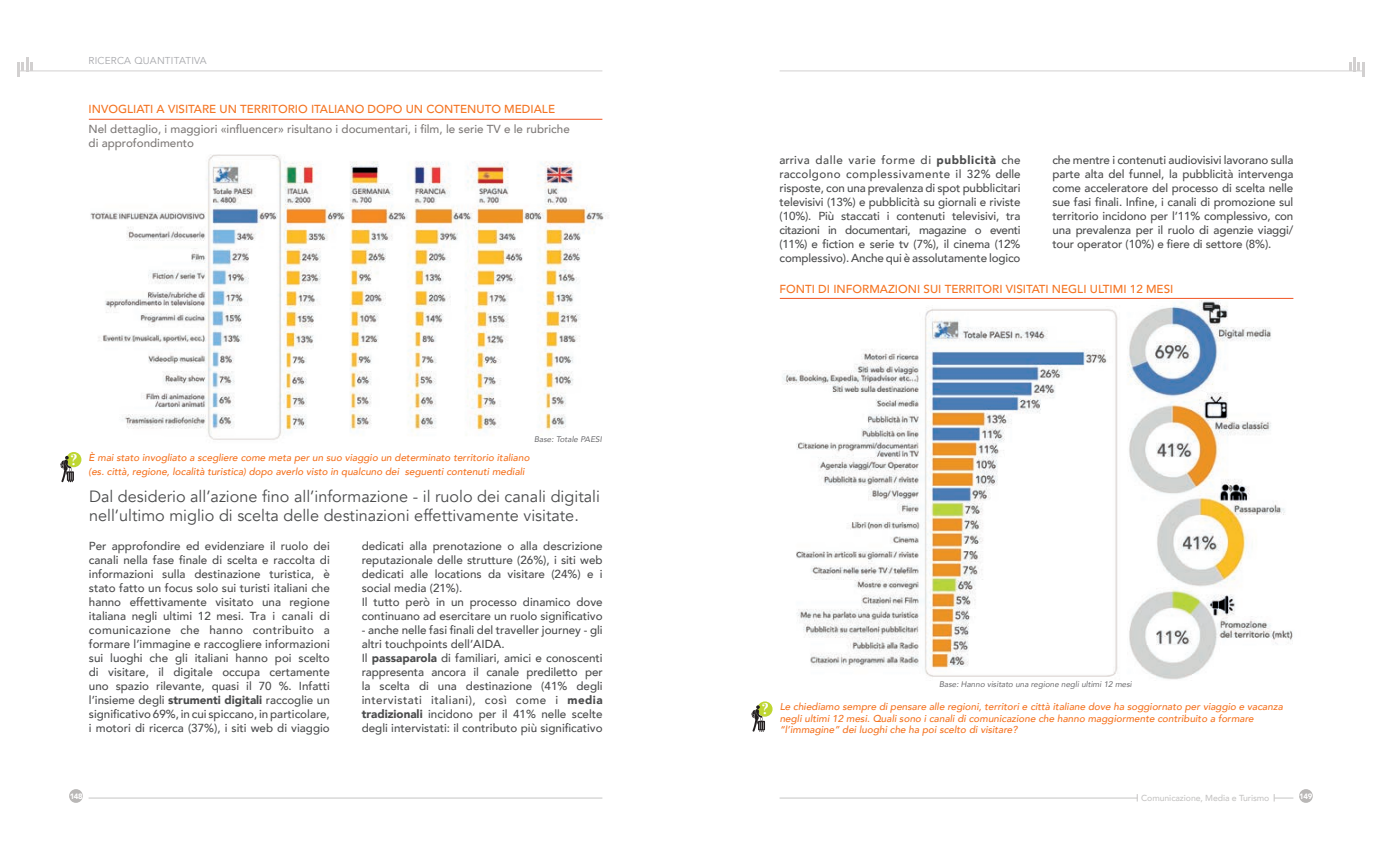
<style>
.page{position:relative;width:1382px;height:851px;background:#fff}
.page>*{position:absolute;margin:0;border:0;box-sizing:border-box;transform-origin:0 0}
.t1{font:16.25px/18.8px "Avenir";color:#4b4c4d}
.t2{font:700 15.75px "Bodoni Svty Two ITCTT";color:#fff}
.t3{font:500 11.62px/14px "Avenir";color:#4b4c4d;text-align:justify}
.t4{font:500 11.62px "Avenir";color:#f47321}
.t5{font:500 11.62px/14px "Avenir";color:#7e7a78}
.t6{font:italic 500 10px/11.2px "Avenir";color:#f47321}
.t7{font:10px "Avenir";letter-spacing:.02em;color:#a6a7ab}
.t8{font:500 8.75px "Avenir";letter-spacing:-.01em;color:#c6c5c4}
.t9{font:italic 8.12px "Avenir";color:#69696c}
.t10{font:900 7.75px "Avenir";letter-spacing:-.045em;color:#fff}
.s1{font-weight:900}
</style>
<div class="page">
<hr style="left:780px;top:797px;width:357px;height:1px;background:#c6c5c4">
<svg style="left:1274px;top:794px;width:19px;height:7px"></svg>
<div style="left:1299px;top:789px;width:14px;height:13px;background:#b9b7b6;border-radius:50%"></div>
<hr style="left:780px;top:71px;width:583px;height:1px;background:#d2d0d0">
<hr style="left:1353px;top:57px;width:3px;height:14px;background:#d2d0d0">
<svg style="left:1349px;top:62px;width:15px;height:14px"></svg>
<hr style="left:17px;top:71px;width:585px;height:1px;background:#d2d0d0">
<hr style="left:89px;top:797px;width:513px;height:1px;background:#c6c5c4">
<div style="left:69px;top:789px;width:14px;height:13px;background:#b9b7b6;border-radius:50%"></div>
<svg style="left:22px;top:57px;width:11px;height:14px"></svg>
<hr style="left:17px;top:62px;width:3px;height:14px;background:#d2d0d0">
<img style="left:782px;top:300px;width:511px;height:380px">
<img style="left:90px;top:154px;width:516px;height:286px">
<hr style="left:89px;top:119px;width:513px;height:1px;background:#f15422">
<div style="left:66px;top:452px;width:15px;height:15px;background:#bed630;border-radius:50%"></div>
<svg style="left:60px;top:456px;width:14px;height:26px"></svg>
<hr style="left:780px;top:298px;width:513px;height:1px;background:#f15422">
<div style="left:757px;top:701px;width:15px;height:15px;background:#bed630;border-radius:50%"></div>
<svg style="left:751px;top:705px;width:14px;height:26px"></svg>
<p class="t7" style="left:89px;top:54px;width:120px">RICERCA QUANTITATIVA</p>
<p class="t4" style="left:89px;top:101px;width:468px">INVOGLIATI A VISITARE UN TERRITORIO ITALIANO DOPO UN CONTENUTO MEDIALE</p>
<p class="t5" style="left:89px;top:122px;width:483px">Nel dettaglio, i maggiori «influencer» risultano i documentari, i film, le serie TV e le rubriche di approfondimento</p>
<h2 class="t2" style="left:71px;top:450px;width:9px">?</h2>
<p class="t9" style="left:534px;top:433px;width:69px">Base: Totale PAESI</p>
<p class="t6" style="left:89px;top:450px;width:443px;line-height:14px">È mai stato invogliato a scegliere come meta per un suo viaggio un determinato territorio italiano (es. città, regione, località turistica) dopo averlo visto in qualcuno dei seguenti contenuti mediali</p>
<h1 class="t1" style="left:89px;top:487px;width:512px">Dal desiderio all’azione fino all’informazione - il ruolo dei canali digitali nell’ultimo miglio di scelta delle destinazioni effettivamente visitate.</h1>
<p class="t3" style="left:89px;top:538px;width:242px">Per approfondire ed evidenziare il ruolo dei canali nella fase finale di scelta e raccolta di informazioni sulla destinazione turistica, è stato fatto un focus solo sui turisti italiani che hanno effettivamente visitato una regione italiana negli ultimi 12 mesi. Tra i canali di comunicazione che hanno contribuito a formare l’immagine e raccogliere informazioni sui luoghi che gli italiani hanno poi scelto di visitare, il digitale occupa certamente uno spazio rilevante, quasi il 70 %. Infatti l’insieme degli <span class="s1">strumenti digitali</span> raccoglie un significativo 69%, in cui spiccano, in particolare, i motori di ricerca (37%), i siti web di viaggio</p>
<p class="t3" style="left:362px;top:538px;width:242px;text-align:left">dedicati alla prenotazione o alla descrizione reputazionale delle strutture (26%), i siti web dedicati alle locations da visitare (24%) e i social media (21%).<br>Il tutto però in un processo dinamico dove continuano ad esercitare un ruolo significativo</p>
<p class="t3" style="left:362px;top:622px;width:242px;text-align:left">- anche nelle fasi finali del traveller journey - gli altri touchpoints dell’AIDA.<br>Il <span class="s1">passaparola</span> di familiari, amici e conoscenti rappresenta ancora il canale prediletto per la scelta di una destinazione (41% degli intervistati italiani), così come i <span class="s1">media tradizionali</span> incidono per il 41% nelle scelte degli intervistati: il contributo più significativo</p>
<p class="t3" style="left:780px;top:153px;width:242px">arriva dalle varie forme di <span class="s1">pubblicità</span> che raccolgono complessivamente il 32% delle risposte, con una prevalenza di spot pubblicitari televisivi (13%) e pubblicità su giornali e riviste (10%). Più staccati i contenuti televisivi, tra citazioni in documentari, magazine o eventi (11%) e fiction e serie tv (7%), il cinema (12% complessivo). Anche qui è assolutamente logico</p>
<p class="t3" style="left:1052px;top:153px;width:242px">che mentre i contenuti audiovisivi lavorano sulla parte alta del funnel, la pubblicità intervenga come acceleratore del processo di scelta nelle sue fasi finali. Infine, i canali di promozione sul territorio incidono per l’11% complessivo, con una prevalenza per il ruolo di agenzie viaggi/ tour operator (10%) e fiere di settore (8%).</p>
<p class="t4" style="left:780px;top:281px;width:395px">FONTI DI INFORMAZIONI SUI TERRITORI VISITATI NEGLI ULTIMI 12 MESI</p>
<h2 class="t2" style="left:762px;top:699px;width:9px">?</h2>
<p class="t9" style="left:939px;top:678px;width:194px">Base: Hanno visitato una regione negli ultimi 12 mesi</p>
<p class="t6" style="left:780px;top:701px;width:505px">Le chiediamo sempre di pensare alle regioni, territori e città italiane dove ha soggiornato per viaggio e vacanza negli ultimi 12 mesi. Quali sono i canali di comunicazione che hanno maggiormente contribuito a formare “l’immagine” dei luoghi che ha poi scelto di visitare?</p>
<p class="t10" style="left:70px;top:790px;width:14px">148</p>
<p class="t8" style="left:1141px;top:792px;width:130px">Comunicazione, Media e Turismo</p>
<p class="t10" style="left:1299px;top:790px;width:15px">149</p>
</div>
